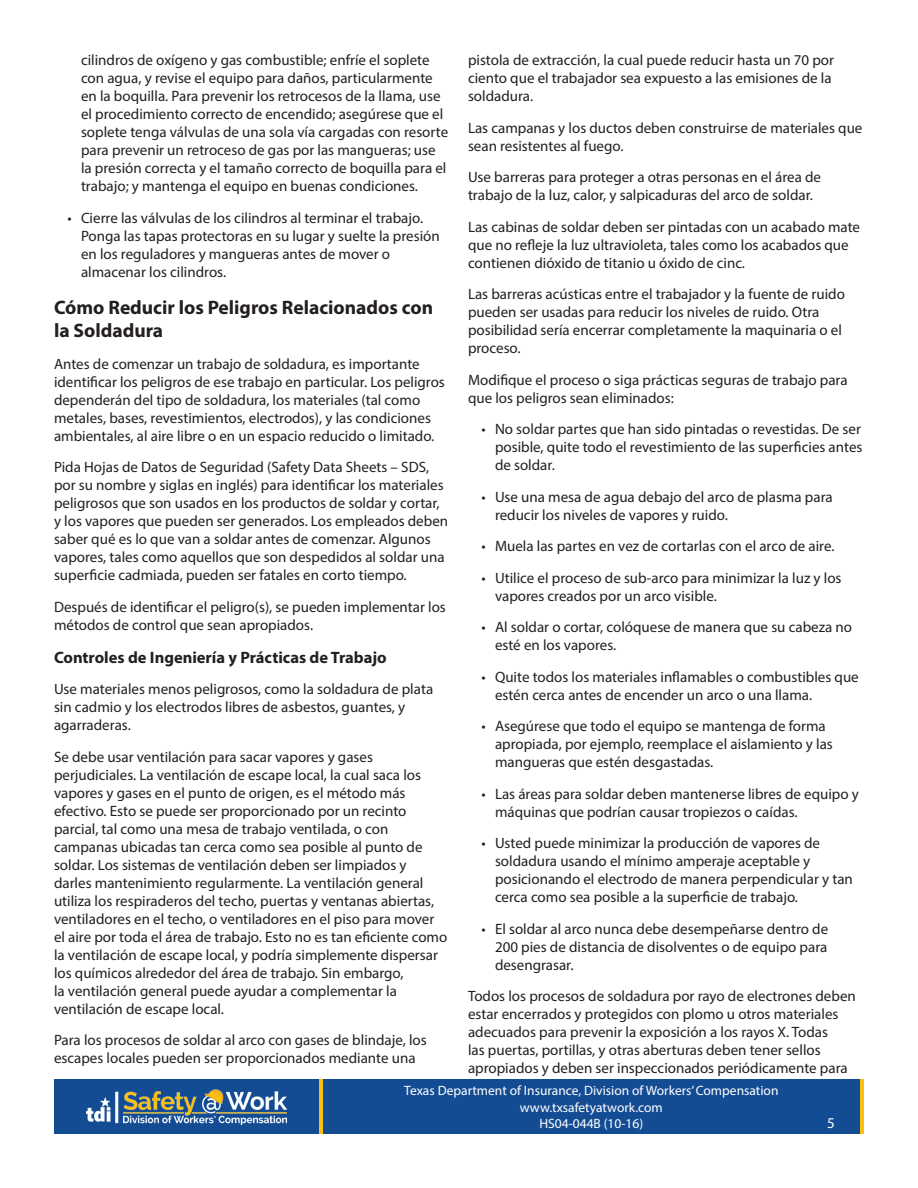
<style>
.page{position:relative;width:918px;height:1188px;background:#fff}
.page>*{position:absolute;margin:0;border:0;box-sizing:border-box;transform-origin:0 0}
.t1{font:700 19.5px/23.4px "Myriad Pro";color:#231f20}
.t2{font:700 16.5px "Myriad Pro";color:#231f20}
.t3{font:15px/18px "Myriad Pro";color:#231f20}
.t4{font:15px "Myriad Hebrew";color:#fff}
.t5{font:13.5px/16.5px "Myriad Pro";color:#fff;text-align:center}
</style>
<div class="page">
<div style="left:54px;top:1080px;width:810px;height:54px;background:#144c94"></div>
<img style="left:87px;top:1089px;width:199px;height:36px">
<hr style="left:319px;top:1080px;width:4px;height:54px;background:#fdc011">
<hr style="left:860px;top:1080px;width:4px;height:54px;background:#fdc011">
<p class="t3" style="left:81px;top:51px;width:369px">cilindros de oxígeno y gas combustible; enfríe el soplete con agua, y revise el equipo para daños, particularmente en la boquilla. Para prevenir los retrocesos de la llama, use el procedimiento correcto de encendido; asegúrese que el soplete tenga válvulas de una sola vía cargadas con resorte para prevenir un retroceso de gas por las mangueras; use la presión correcta y el tamaño correcto de boquilla para el trabajo; y mantenga el equipo en buenas condiciones.</p>
<p class="t3" style="left:81px;top:208px;width:360px;text-indent:-14px">• Cierre las válvulas de los cilindros al terminar el trabajo.<br>Ponga las tapas protectoras en su lugar y suelte la presión en los reguladores y mangueras antes de mover o almacenar los cilindros.</p>
<h2 class="t1" style="left:54px;top:295px;width:381px">Cómo Reducir los Peligros Relacionados con la Soldadura</h2>
<p class="t3" style="left:54px;top:354px;width:392px">Antes de comenzar un trabajo de soldadura, es importante identificar los peligros de ese trabajo en particular. Los peligros dependerán del tipo de soldadura, los materiales (tal como metales, bases, revestimientos, electrodos), y las condiciones ambientales, al aire libre o en un espacio reducido o limitado.</p>
<p class="t3" style="left:54px;top:458px;width:396px">Pida Hojas de Datos de Seguridad (Safety Data Sheets – SDS, por su nombre y siglas en inglés) para identificar los materiales peligrosos que son usados en los productos de soldar y cortar, y los vapores que pueden ser generados. Los empleados deben saber qué es lo que van a soldar antes de comenzar. Algunos vapores, tales como aquellos que son despedidos al soldar una superficie cadmiada, pueden ser fatales en corto tiempo.</p>
<p class="t3" style="left:54px;top:597px;width:393px">Después de identificar el peligro(s), se pueden implementar los métodos de control que sean apropiados.</p>
<h3 class="t2" style="left:54px;top:647px;width:334px">Controles de Ingeniería y Prácticas de Trabajo</h3>
<p class="t3" style="left:54px;top:680px;width:381px">Use materiales menos peligrosos, como la soldadura de plata sin cadmio y los electrodos libres de asbestos, guantes, y agarraderas.</p>
<p class="t3" style="left:54px;top:748px;width:395px">Se debe usar ventilación para sacar vapores y gases perjudiciales. La ventilación de escape local, la cual saca los vapores y gases en el punto de origen, es el método más efectivo. Esto se puede ser proporcionado por un recinto parcial, tal como una mesa de trabajo ventilada, o con campanas ubicadas tan cerca como sea posible al punto de soldar. Los sistemas de ventilación deben ser limpiados y darles mantenimiento regularmente. La ventilación general utiliza los respiraderos del techo, puertas y ventanas abiertas, ventiladores en el techo, o ventiladores en el piso para mover el aire por toda el área de trabajo. Esto no es tan eficiente como la ventilación de escape local, y podría simplemente dispersar los químicos alrededor del área de trabajo. Sin embargo,<br>la ventilación general puede ayudar a complementar la ventilación de escape local.</p>
<p class="t3" style="left:54px;top:1031px;width:374px">Para los procesos de soldar al arco con gases de blindaje, los escapes locales pueden ser proporcionados mediante una</p>
<p class="t3" style="left:468px;top:51px;width:368px">pistola de extracción, la cual puede reducir hasta un 70 por ciento que el trabajador sea expuesto a las emisiones de la soldadura.</p>
<p class="t3" style="left:468px;top:118px;width:396px">Las campanas y los ductos deben construirse de materiales que sean resistentes al fuego.</p>
<p class="t3" style="left:468px;top:168px;width:355px">Use barreras para proteger a otras personas en el área de trabajo de la luz, calor, y salpicaduras del arco de soldar.</p>
<p class="t3" style="left:468px;top:217px;width:394px">Las cabinas de soldar deben ser pintadas con un acabado mate que no refleje la luz ultravioleta, tales como los acabados que contienen dióxido de titanio u óxido de cinc.</p>
<p class="t3" style="left:468px;top:285px;width:378px">Las barreras acústicas entre el trabajador y la fuente de ruido pueden ser usadas para reducir los niveles de ruido. Otra posibilidad sería encerrar completamente la maquinaria o el proceso.</p>
<p class="t3" style="left:468px;top:370px;width:381px">Modifique el proceso o siga prácticas seguras de trabajo para que los peligros sean eliminados:</p>
<p class="t3" style="left:495px;top:420px;width:369px;text-align:justify;text-indent:-14px">• No soldar partes que han sido pintadas o revestidas. De ser posible, quite todo el revestimiento de las superficies antes de soldar.</p>
<p class="t3" style="left:495px;top:487px;width:339px;text-indent:-14px">• Use una mesa de agua debajo del arco de plasma para reducir los niveles de vapores y ruido.</p>
<p class="t3" style="left:482px;top:537px;width:355px">• Muela las partes en vez de cortarlas con el arco de aire.</p>
<p class="t3" style="left:495px;top:568px;width:348px;text-indent:-14px">• Utilice el proceso de sub-arco para minimizar la luz y los vapores creados por un arco visible.</p>
<p class="t3" style="left:495px;top:618px;width:359px;text-indent:-14px">• Al soldar o cortar, colóquese de manera que su cabeza no esté en los vapores.</p>
<p class="t3" style="left:495px;top:667px;width:365px;text-indent:-14px">• Quite todos los materiales inflamables o combustibles que estén cerca antes de encender un arco o una llama.</p>
<p class="t3" style="left:495px;top:717px;width:339px;text-indent:-14px">• Asegúrese que todo el equipo se mantenga de forma apropiada, por ejemplo, reemplace el aislamiento y las mangueras que estén desgastadas.</p>
<p class="t3" style="left:495px;top:784px;width:365px;text-indent:-14px">• Las áreas para soldar deben mantenerse libres de equipo y máquinas que podrían causar tropiezos o caídas.</p>
<p class="t3" style="left:495px;top:834px;width:359px;text-indent:-14px">• Usted puede minimizar la producción de vapores de soldadura usando el mínimo amperaje aceptable y posicionando el electrodo de manera perpendicular y tan cerca como sea posible a la superficie de trabajo.</p>
<p class="t3" style="left:495px;top:919px;width:335px;text-align:justify;text-indent:-14px">• El soldar al arco nunca debe desempeñarse dentro de 200 pies de distancia de disolventes o de equipo para desengrasar.</p>
<p class="t3" style="left:468px;top:987px;width:389px">Todos los procesos de soldadura por rayo de electrones deben estar encerrados y protegidos con plomo u otros materiales adecuados para prevenir la exposición a los rayos X. Todas<br>las puertas, portillas, y otras aberturas deben tener sellos apropiados y deben ser inspeccionados periódicamente para</p>
<p class="t5" style="left:404px;top:1083px;width:376px">Texas Department of Insurance, Division of Workers’ Compensation www.txsafetyatwork.com<br>HS04-044B (10-16)</p>
<p class="t4" style="left:827px;top:1115px;width:9px">5</p>
</div>
